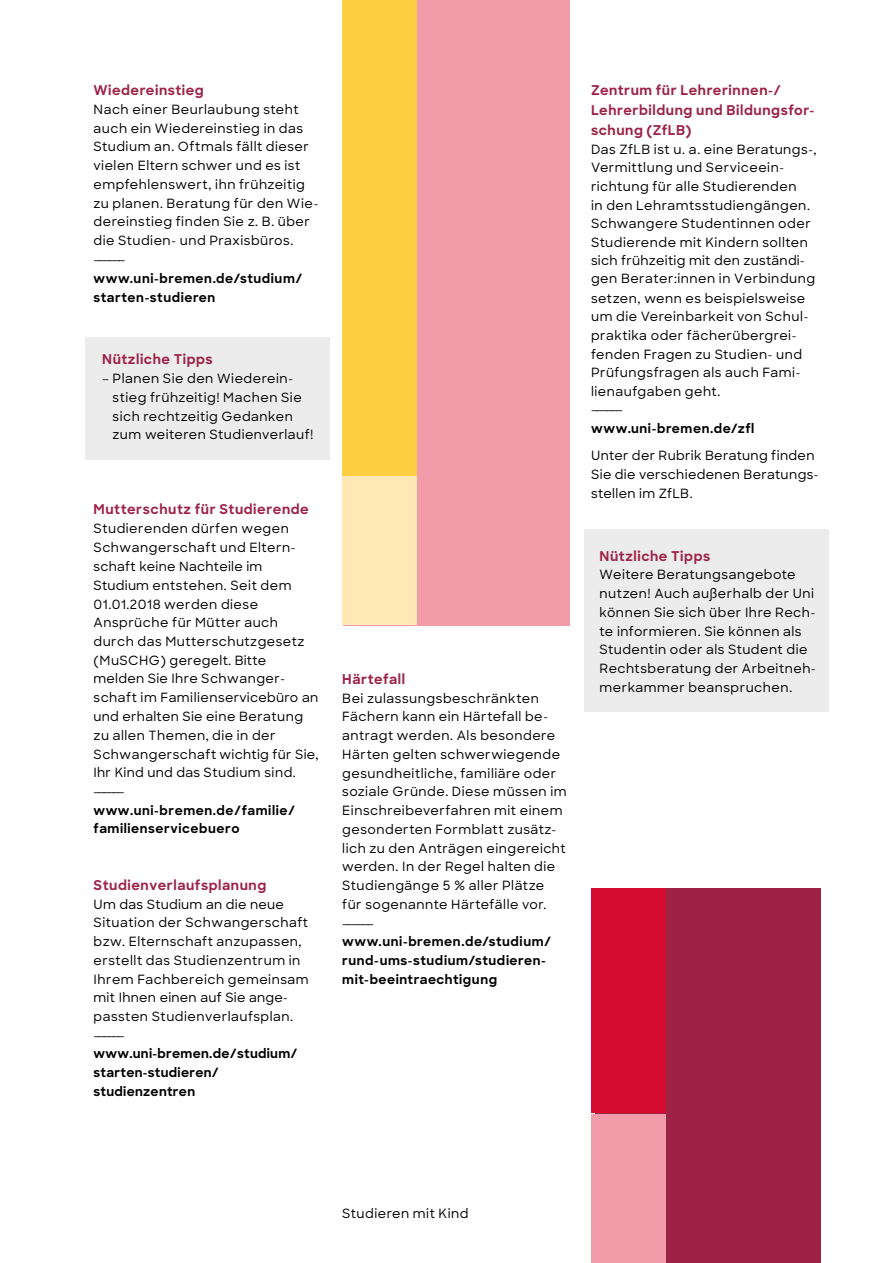
<style>
.page{position:relative;width:893px;height:1263px;background:#fff}
.page>*{position:absolute;margin:0;border:0;box-sizing:border-box;transform-origin:0 0}
.Fließtext{font:700 13.5px/19.6px "Sharp Sans";letter-spacing:.04em;color:#9d2246}
.Zwischenheadline{font:700 13.5px "Sharp Sans";letter-spacing:.04em;color:#9d2246}
.Fließtext-2{font:500 12.75px/18.8px "Sharp Sans";letter-spacing:.04em;color:#000}
.Fließtext-3{font:700 12.75px/18.8px "Sharp Sans";letter-spacing:.045em;color:#000}
.s1{font-weight:700}
</style>
<div class="page">
<div style="left:585px;top:529px;width:244px;height:183px;background:#ececed"></div>
<div style="left:85px;top:337px;width:245px;height:122px;background:#ececed"></div>
<div style="left:344px;top:0;width:226px;height:625px;background:#f39ca9"></div>
<div style="left:595px;top:888px;width:226px;height:375px;background:#9d2246"></div>
<div style="left:591px;top:888px;width:75px;height:225px;background:#d50c2f"></div>
<div style="left:342px;top:475px;width:75px;height:150px;background:#ffe7b6"></div>
<div style="left:591px;top:1114px;width:75px;height:149px;background:#f39ca9"></div>
<div style="left:342px;top:0;width:75px;height:475px;background:#fece43"></div>
<p class="Zwischenheadline" style="left:94px;top:80px;width:112px">Wiedereinstieg</p>
<p class="Fließtext-2" style="left:94px;top:99px;width:226px">Nach einer Beurlaubung steht auch ein Wiedereinstieg in das<br>Studium an. Oftmals fällt dieser vielen Eltern schwer und es ist empfehlenswert, ihn frühzeitig zu planen. Beratung für den Wie&shy;dereinstieg finden Sie z. B. über die Studien- und Praxisbüros.</p>
<p class="Fließtext-2" style="left:94px;top:249px;width:33px">––––––</p>
<p class="Fließtext-3" style="left:94px;top:268px;width:210px">www.uni-bremen.de/studium/ starten-studieren</p>
<p class="Zwischenheadline" style="left:102px;top:350px;width:112px">Nützliche Tipps</p>
<p class="Fließtext-2" style="left:113px;top:369px;width:202px;text-indent:-11px">– Planen Sie den Wiederein&shy;stieg frühzeitig! Machen Sie sich rechtzeitig Gedanken zum weiteren Studienverlauf!</p>
<p class="Fließtext" style="left:94px;top:499px;width:217px">Mutterschutz für Studierende</p>
<p class="Fließtext-2" style="left:94px;top:518px;width:227px">Studierenden dürfen wegen<br>Schwangerschaft und Eltern&shy;schaft keine Nachteile im<br>Studium entstehen. Seit dem<br>01.01.2018 werden diese<br>Ansprüche für Mütter auch durch das Mutterschutzgesetz (MuSCHG) geregelt. Bitte melden Sie Ihre Schwanger&shy;schaft im Familienservicebüro an und erhalten Sie eine Beratung zu allen Themen, die in der<br>Schwangerschaft wichtig für Sie,<br>Ihr Kind und das Studium sind. –––––– <span class="s1">www.uni-bremen.de/familie/ familienservicebuero</span></p>
<p class="Fließtext" style="left:94px;top:874px;width:174px">Studienverlaufsplanung</p>
<p class="Fließtext-2" style="left:94px;top:894px;width:217px">Um das Studium an die neue<br>Situation der Schwangerschaft bzw. Elternschaft anzupassen, erstellt das Studienzentrum in<br>Ihrem Fachbereich gemeinsam mit Ihnen einen auf Sie ange&shy;passten Studienverlaufsplan. –––––– <span class="s1">www.uni-bremen.de/studium/ starten-studieren/ studienzentren</span></p>
<p class="Zwischenheadline" style="left:342px;top:669px;width:64px">Härtefall</p>
<p class="Fließtext-2" style="left:342px;top:688px;width:226px">Bei zulassungsbeschränkten<br>Fächern kann ein Härtefall be&shy;antragt werden. Als besondere<br>Härten gelten schwerwiegende gesundheitliche, familiäre oder soziale Gründe. Diese müssen im<br>Einschreibeverfahren mit einem gesonderten Formblatt zusätz&shy;lich zu den Anträgen eingereicht werden. In der Regel halten die<br>Studiengänge 5 % aller Plätze</p>
<p class="Fließtext-2" style="left:342px;top:894px;width:205px">für sogenannte Härtefälle vor.</p>
<p class="Fließtext-2" style="left:342px;top:913px;width:33px">––––––</p>
<p class="Fließtext-3" style="left:342px;top:932px;width:210px">www.uni-bremen.de/studium/ rund-ums-studium/studieren&shy;mit-beeintraechtigung</p>
<p class="Fließtext" style="left:591px;top:80px;width:225px">Zentrum für Lehrerinnen-/<br>Lehrerbildung und Bildungsfor&shy;schung (ZfLB)</p>
<p class="Fließtext-2" style="left:591px;top:139px;width:227px">Das ZfLB ist u. a. eine Beratungs-,<br>Vermittlung und Serviceein&shy;richtung für alle Studierenden<br>in den Lehramtsstudiengängen.<br>Schwangere Studentinnen oder<br>Studierende mit Kindern sollten sich frühzeitig mit den zuständi&shy;gen Berater:innen in Verbindung setzen, wenn es beispielsweise um die Vereinbarkeit von Schul&shy;praktika oder fächerübergrei&shy;fenden Fragen zu Studien- und<br>Prüfungsfragen als auch Fami&shy;lienaufgaben geht.<br>––––––<br><span class="s1">www.uni-bremen.de/zfl</span></p>
<p class="Fließtext-2" style="left:591px;top:446px;width:229px">Unter der Rubrik Beratung finden<br>Sie die verschiedenen Beratungs&shy;stellen im ZfLB.</p>
<p class="Zwischenheadline" style="left:600px;top:546px;width:112px">Nützliche Tipps</p>
<p class="Fließtext-2" style="left:600px;top:565px;width:218px">Weitere Beratungsangebote nutzen! Auch außerhalb der Uni können Sie sich über Ihre Rech&shy;te informieren. Sie können als<br>Studentin oder als Student die<br>Rechtsberatung der Arbeitneh&shy;merkammer beanspruchen.</p>
<p class="Fließtext-2" style="left:342px;top:1204px;width:128px">Studieren mit Kind</p>
</div>
